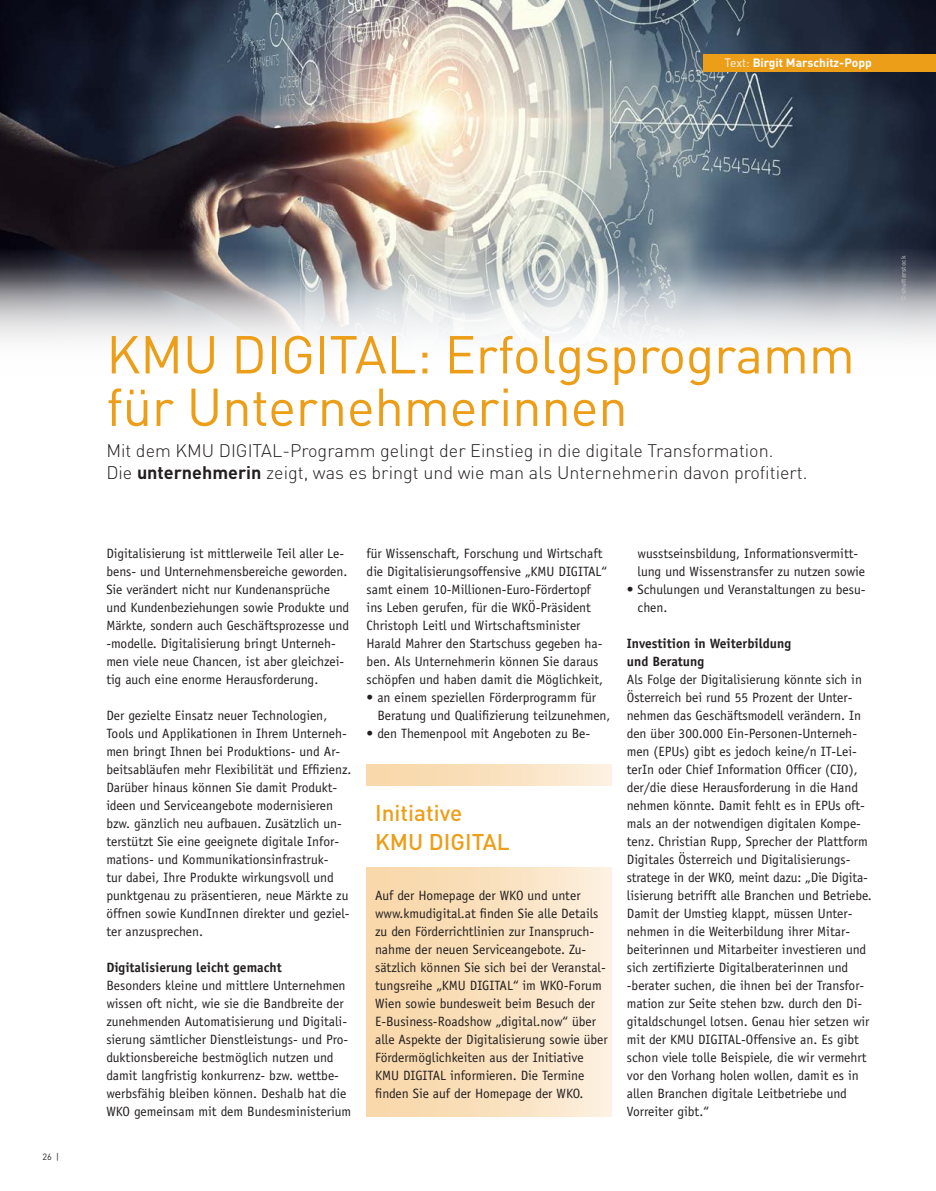
<style>
.page{position:relative;width:936px;height:1191px;background:#fff}
.page>*{position:absolute;margin:0;border:0;box-sizing:border-box;transform-origin:0 0}
.t1{font:52.5px/52.5px "DIN";letter-spacing:-.005em;color:#ed9e18}
.t2{font:500 22.5px/29.7px "DIN";color:#ed9e18}
.t3{font:300 18px/22.5px "DIN";color:#231f20}
.t4{font:13.5px/18px "Officina Sans";color:#231f20}
.t5{font:700 13.5px/18px "Officina Sans";color:#231f20}
.t6{font:700 12px "DIN";color:#fff}
.t7{font:9px "DIN";color:#231f20}
.t8{font:500 6.75px "DIN";color:#c7c8ca}
.s1{font-weight:400}
.s2{font-weight:700}
</style>
<div class="page">
<img style="left:0;top:0;width:935px;height:221px">
<img style="left:0;top:221px;width:935px;height:119px">
<div style="left:703px;top:54px;width:232px;height:17px;background:#ed9e18"></div>
<div style="left:367px;top:764px;width:245px;height:352px;background:linear-gradient(to right,#f8d5a4,#fcefdd)"></div>
<div style="left:366px;top:786px;width:246px;height:80px;background:#fff"></div>
<p class="t6" style="left:786px;top:55px;width:87px"><span class="s1">Text:</span> XXXXXXXX</p>
<p class="t6" style="left:724px;top:55px;width:149px"><span class="s1">Text:</span> Birgit Marschitz-Popp</p>
<p class="t7" style="left:43px;top:1150px;width:18px">26 |</p>
<h1 class="t1" style="left:106px;top:327px;width:750px">KMU DIGITAL: Erfolgsprogramm für Unternehmerinnen</h1>
<h3 class="t3" style="left:106px;top:439px;width:702px">Mit dem KMU DIGITAL-Programm gelingt der Einstieg in die digitale Transformation.<br>Die <span class="s2">unternehmerin</span> zeigt, was es bringt und wie man als Unternehmerin davon profitiert.</h3>
<p class="t4" style="left:106px;top:544px;width:244px">Digitalisierung ist mittlerweile Teil aller Le&shy;bens- und Unternehmensbereiche geworden.<br>Sie verändert nicht nur Kundenansprüche und Kundenbeziehungen sowie Produkte und Märkte, sondern auch Geschäftsprozesse und -modelle. Digitalisierung bringt Unterneh&shy;men viele neue Chancen, ist aber gleichzei&shy;tig auch eine enorme Herausforderung.</p>
<p class="t4" style="left:106px;top:706px;width:247px">Der gezielte Einsatz neuer Technologien, Tools und Applikationen in Ihrem Unterneh&shy;men bringt Ihnen bei Produktions- und Ar&shy;beitsabläufen mehr Flexibilität und Effizienz.<br>Darüber hinaus können Sie damit Produkt&shy;ideen und Serviceangebote modernisieren bzw. gänzlich neu aufbauen. Zusätzlich un&shy;terstützt Sie eine geeignete digitale Infor&shy;mations- und Kommunikationsinfrastruk-<br>tur dabei, Ihre Produkte wirkungsvoll und punktgenau zu präsentieren, neue Märkte zu öffnen sowie KundInnen direkter und geziel&shy;ter anzusprechen.</p>
<p class="t5" style="left:106px;top:958px;width:177px">Digitalisierung leicht gemacht</p>
<p class="t4" style="left:106px;top:976px;width:246px">Besonders kleine und mittlere Unternehmen wissen oft nicht, wie sie die Bandbreite der zunehmenden Automatisierung und Digitali&shy;sierung sämtlicher Dienstleistungs- und Pro&shy;duktionsbereiche bestmöglich nutzen und damit langfristig konkurrenz- bzw. wettbe&shy;werbsfähig bleiben können. Deshalb hat die WKO gemeinsam mit dem Bundesministerium</p>
<p class="t4" style="left:366px;top:544px;width:242px">für Wissenschaft, Forschung und Wirtschaft die Digitalisierungsoffensive „KMU DIGITAL“ samt einem 10-Millionen-Euro-Fördertopf ins Leben gerufen, für die WKÖ-Präsident Christoph Leitl und Wirtschaftsminister Harald Mahrer den Startschuss gegeben ha&shy;ben. Als Unternehmerin können Sie daraus schöpfen und haben damit die Möglichkeit,</p>
<p class="t4" style="left:377px;top:688px;width:235px;text-indent:-11px">• an einem speziellen Förderprogramm für<br>Beratung und Qualifizierung teilzunehmen,</p>
<p class="t4" style="left:366px;top:724px;width:225px">• den Themenpool mit Angeboten zu Be-</p>
<h2 class="t2" style="left:375px;top:797px;width:136px">Initiative<br>KMU DIGITAL</h2>
<p class="t4" style="left:375px;top:886px;width:234px">Auf der Homepage der WKO und unter www.kmudigital.at finden Sie alle Details zu den Förderrichtlinien zur Inanspruch&shy;nahme der neuen Serviceangebote. Zu&shy;sätzlich können Sie sich bei der Veranstal&shy;tungsreihe „KMU DIGITAL“ im WKO-Forum Wien sowie bundesweit beim Besuch der E-Business-Roadshow „digital.now“ über alle Aspekte der Digitalisierung sowie über Fördermöglichkeiten aus der Initiative KMU DIGITAL informieren. Die Termine finden Sie auf der Homepage der WKO.</p>
<p class="t4" style="left:637px;top:544px;width:229px">wusstseinsbildung, Informationsvermitt&shy;lung und Wissenstransfer zu nutzen sowie</p>
<p class="t4" style="left:637px;top:580px;width:229px;text-indent:-11px">• Schulungen und Veranstaltungen zu besu&shy;chen.</p>
<p class="t5" style="left:626px;top:634px;width:166px">Investition in Weiterbildung und Beratung</p>
<p class="t4" style="left:626px;top:670px;width:246px">Als Folge der Digitalisierung könnte sich in Österreich bei rund 55 Prozent der Unter&shy;nehmen das Geschäftsmodell verändern. In den über 300.000 Ein-Personen-Unterneh&shy;men (EPUs) gibt es jedoch keine/n IT-Lei&shy;terIn oder Chief Information Officer (CIO), der/die diese Herausforderung in die Hand nehmen könnte. Damit fehlt es in EPUs oft&shy;mals an der notwendigen digitalen Kompe&shy;tenz. Christian Rupp, Sprecher der Plattform Digitales Österreich und Digitalisierungs&shy;stratege in der WKO, meint dazu: „Die Digita&shy;lisierung betrifft alle Branchen und Betriebe.<br>Damit der Umstieg klappt, müssen Unter&shy;nehmen in die Weiterbildung ihrer Mitar&shy;beiterinnen und Mitarbeiter investieren und sich zertifizierte Digitalberaterinnen und -berater suchen, die ihnen bei der Transfor&shy;mation zur Seite stehen bzw. durch den Di&shy;gitaldschungel lotsen. Genau hier setzen wir mit der KMU DIGITAL-Offensive an. Es gibt schon viele tolle Beispiele, die wir vermehrt vor den Vorhang holen wollen, damit es in allen Branchen digitale Leitbetriebe und Vorreiter gibt.“</p>
<p class="t8" style="left:898px;top:301px;width:47px;rotate:-90deg">© shutterstock</p>
</div>
